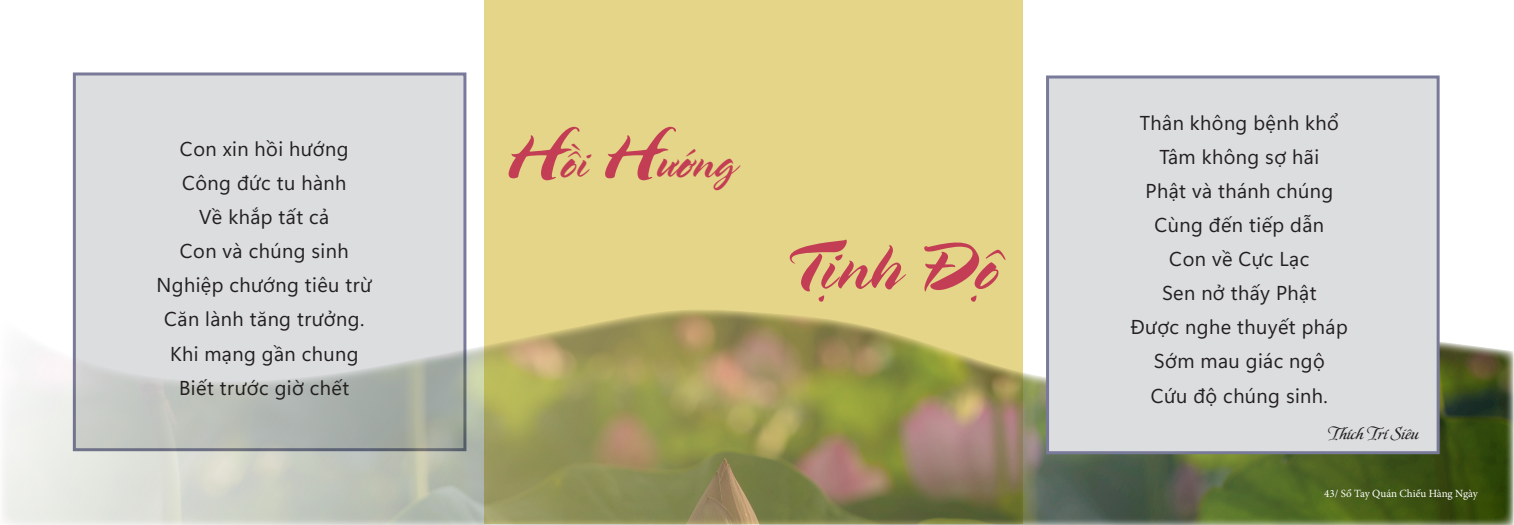
<style>
.page{position:relative;width:1514px;height:525px;background:#fff}
.page>*{position:absolute;margin:0;border:0;box-sizing:border-box;transform-origin:0 0}
.t1{font:700 72px "UVN Ben Xuan";color:#c33e54}
.t2{font:700 48px "UVN Ben Xuan";color:#c33e54}
.t3{font:20px "Segoe UI Variable";letter-spacing:.02em;color:#231f20}
.t4{font:18px "UVN Mau Tim 2";color:#231f20}
.Left_11pt_Semibold{font:11px "Minion Pro";color:#fff}
.s1{font-size:72px}
</style>
<div class="page">
<div style="left:484px;top:0;width:539px;height:523px;background:#e5d589"></div>
<div style="left:73px;top:72px;width:393px;height:379px;background:#dcdddf;border:3px solid #797a9a"></div>
<img style="left:3px;top:305px;width:1510px;height:219px">
<div style="left:1046px;top:75px;width:393px;height:379px;background:#dcdddf;border:3px solid #797a9a"></div>
<p class="t3" style="left:180px;top:135px;width:170px">Con xin hồi hướng</p>
<p class="t3" style="left:182px;top:169px;width:166px">Công đức tu hành</p>
<p class="t3" style="left:199px;top:203px;width:132px">Về khắp tất cả</p>
<p class="t3" style="left:180px;top:237px;width:170px">Con và chúng sinh</p>
<p class="t3" style="left:157px;top:271px;width:217px">Nghiệp chướng tiêu trừ</p>
<p class="t3" style="left:164px;top:305px;width:202px">Căn lành tăng trưởng.</p>
<p class="t3" style="left:170px;top:339px;width:190px">Khi mạng gần chung</p>
<p class="t3" style="left:179px;top:373px;width:172px">Biết trước giờ chết</p>
<p class="t2" style="left:503px;top:131px;width:233px"><span class="s1">H</span>ồi <span class="s1">H</span>ướng</p>
<p class="t1" style="left:781px;top:218px;width:220px">Tịnh Độ</p>
<p class="t3" style="left:1140px;top:109px;width:201px">Thân không bệnh khổ</p>
<p class="t3" style="left:1159px;top:143px;width:161px">Tâm không sợ hãi</p>
<p class="t3" style="left:1145px;top:177px;width:189px">Phật và thánh chúng</p>
<p class="t3" style="left:1154px;top:211px;width:171px">Cùng đến tiếp dẫn</p>
<p class="t3" style="left:1169px;top:245px;width:142px">Con về Cực Lạc</p>
<p class="t3" style="left:1162px;top:279px;width:156px">Sen nở thấy Phật</p>
<p class="t3" style="left:1131px;top:313px;width:218px">Được nghe thuyết pháp</p>
<p class="t3" style="left:1154px;top:347px;width:172px">Sớm mau giác ngộ</p>
<p class="t3" style="left:1151px;top:381px;width:179px">Cứu độ chúng sinh.</p>
<p class="t4" style="left:1327px;top:420px;width:92px">Thích Trí Siêu</p>
<p class="Left_11pt_Semibold" style="left:1324px;top:486px;width:155px">43/ Sổ Tay Quán Chiếu Hàng Ngày</p>
</div>
